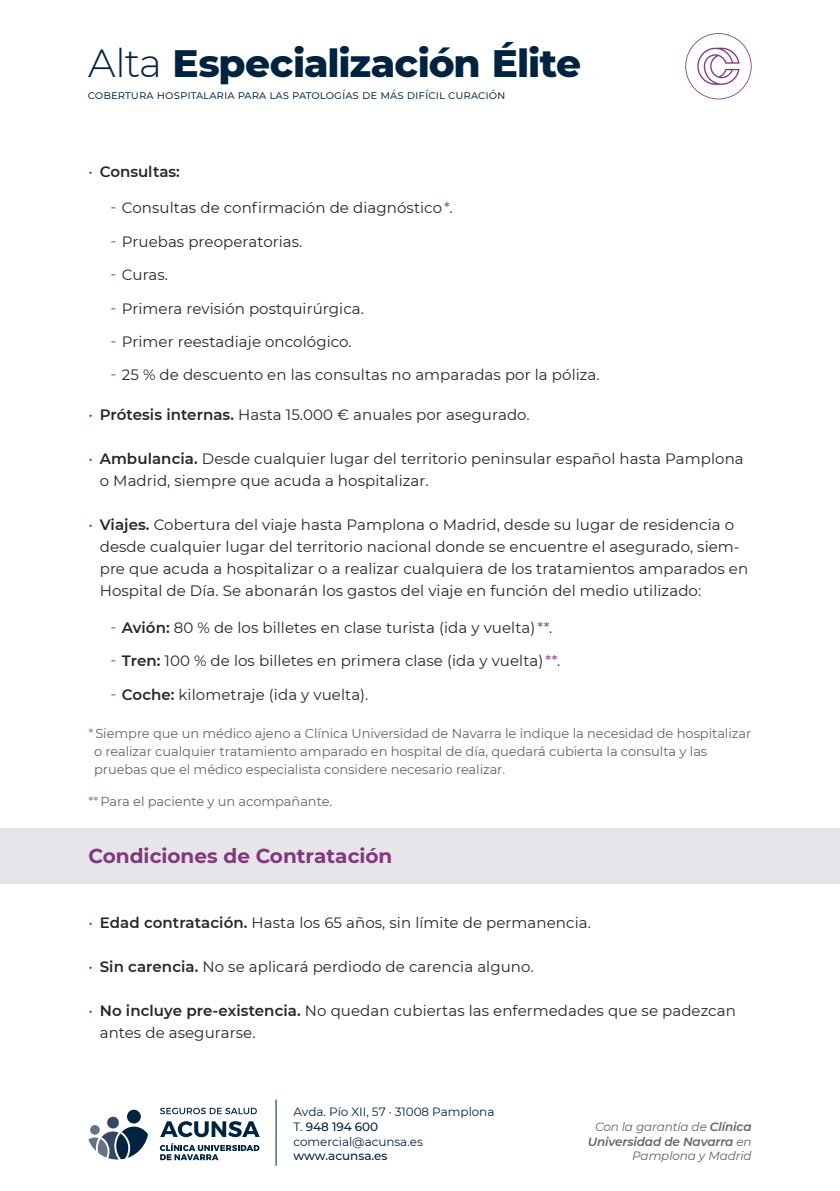
<style>
.page{position:relative;width:840px;height:1191px;background:#fff}
.page>*{position:absolute;margin:0;border:0;box-sizing:border-box;transform-origin:0 0}
.t1{font:800 39px "Montserrat";letter-spacing:-.03em;color:#002340}
.t2{font:700 20px "Montserrat";color:#81387c}
.t3{font:15px/22px "Montserrat";letter-spacing:.005em;color:#282526}
.t4{font:600 15px "Montserrat";color:#282526}
.t5{font:13px/18px "Montserrat";letter-spacing:-.005em;color:#636366}
.t6{font:12px/14.6px "Montserrat";letter-spacing:-.005em;color:#002340}
.t7{font:italic 12px/14.6px "Montserrat";letter-spacing:-.01em;color:#636366;text-align:right}
.t8{font:500 12px "Montserrat";letter-spacing:-.005em;color:#002340}
.s1{font-weight:300}
.s2{font-weight:400;color:#81387c}
.s3{color:#81387c}
.s4{color:#833c7e}
.s5{font-weight:600}
.s6{color:#986395}
.s7{font-weight:500}
</style>
<div class="page">
<svg style="left:685px;top:33px;width:66px;height:66px"></svg>
<svg style="left:88px;top:1109px;width:60px;height:50px"></svg>
<svg style="left:160px;top:1121px;width:99px;height:16px"></svg>
<svg style="left:160px;top:1143px;width:99px;height:17px"></svg>
<svg style="left:160px;top:1107px;width:97px;height:7px"></svg>
<hr style="left:275px;top:1099px;width:1px;height:66px;background:#002340">
<div style="left:0;top:828px;width:839px;height:55px;background:#e6e6ea"></div>
<h1 class="t1" style="left:88px;top:35px;width:494px"><span class="s1">Alta</span> Especialización Élite</h1>
<p class="t6" style="left:88px;top:87px;width:419px">cobertura hospitalaria para las patologías de más difícil curación</p>
<p class="t4" style="left:88px;top:161px;width:93px"><span class="s2">•</span> Consultas:</p>
<p class="t3" style="left:110px;top:196px;width:343px"><span class="s3">ٳ</span> Consultas de confirmación de diagnóstico <span class="s4">*</span>.</p>
<p class="t3" style="left:110px;top:230px;width:193px"><span class="s3">ٳ</span> Pruebas preoperatorias.</p>
<p class="t3" style="left:110px;top:263px;width:59px"><span class="s3">ٳ</span> Curas.</p>
<p class="t3" style="left:110px;top:297px;width:255px"><span class="s3">ٳ</span> Primera revisión postquirúrgica.</p>
<p class="t3" style="left:110px;top:330px;width:242px"><span class="s3">ٳ</span> Primer reestadiaje oncológico.</p>
<p class="t3" style="left:110px;top:363px;width:490px"><span class="s3">ٳ</span> 25 % de descuento en las consultas no amparadas por la póliza.</p>
<p class="t3" style="left:88px;top:403px;width:442px"><span class="s3">•</span> <span class="s5">Prótesis internas.</span> Hasta 15.000 € anuales por asegurado.</p>
<p class="t3" style="left:100px;top:447px;width:645px;text-indent:-11px"><span class="s3">•</span> <span class="s5">Ambulancia.</span> Desde cualquier lugar del territorio peninsular español hasta Pamplona o Madrid, siempre que acuda a hospitalizar.</p>
<p class="t3" style="left:100px;top:513px;width:649px;text-indent:-11px"><span class="s3">•</span> <span class="s5">Viajes.</span> Cobertura del viaje hasta Pamplona o Madrid, desde su lugar de residencia o desde cualquier lugar del territorio nacional donde se encuentre el asegurado, siem&shy;pre que acuda a hospitalizar o a realizar cualquiera de los tratamientos amparados en Hospital de Día. Se abonarán los gastos del viaje en función del medio utilizado:</p>
<p class="t3" style="left:110px;top:616px;width:443px"><span class="s3">ٳ</span> <span class="s5">Avión:</span> 80 % de los billetes en clase turista (ida y vuelta) <span class="s4">**</span>.</p>
<p class="t3" style="left:110px;top:649px;width:451px"><span class="s3">ٳ</span> <span class="s5">Tren:</span> 100 % de los billetes en primera clase (ida y vuelta) <span class="s4">**</span>.</p>
<p class="t3" style="left:110px;top:683px;width:259px"><span class="s3">ٳ</span> <span class="s5">Coche:</span> kilometraje (ida y vuelta).</p>
<p class="t5" style="left:94px;top:724px;width:658px;text-indent:-6px"><span class="s6">*</span>Siempre que un médico ajeno a Clínica Universidad de Navarra le indique la necesidad de hospitalizar o realizar cualquier tratamiento amparado en hospital de día, quedará cubierta la consulta y las pruebas que el médico especialista considere necesario realizar.</p>
<p class="t5" style="left:88px;top:792px;width:245px"><span class="s6">**</span> Para el paciente y un acompañante.</p>
<p class="t2" style="left:88px;top:841px;width:305px">Condiciones de Contratación</p>
<p class="t3" style="left:88px;top:911px;width:503px"><span class="s3">•</span> <span class="s5">Edad contratación.</span> Hasta los 65 años, sin límite de permanencia.</p>
<p class="t3" style="left:88px;top:955px;width:446px"><span class="s3">•</span> <span class="s5">Sin carencia.</span> No se aplicará perdiodo de carencia alguno.</p>
<p class="t3" style="left:100px;top:999px;width:637px;text-indent:-11px"><span class="s3">•</span> <span class="s5">No incluye pre-existencia.</span> No quedan cubiertas las enfermedades que se padezcan antes de asegurarse.</p>
<p class="t6" style="left:293px;top:1104px;width:202px">Avda. Pío XII, 57 · 31008 Pamplona<br>T. <span class="s7">948 194 600 </span>comercial@acunsa.es</p>
<p class="t8" style="left:293px;top:1147px;width:95px">www.acunsa.es</p>
<p class="t7" style="left:587px;top:1118px;width:165px">Con la garantía de <span class="s5">Clínica<br>Universidad de Navarra</span> en<br>Pamplona y Madrid</p>
</div>
